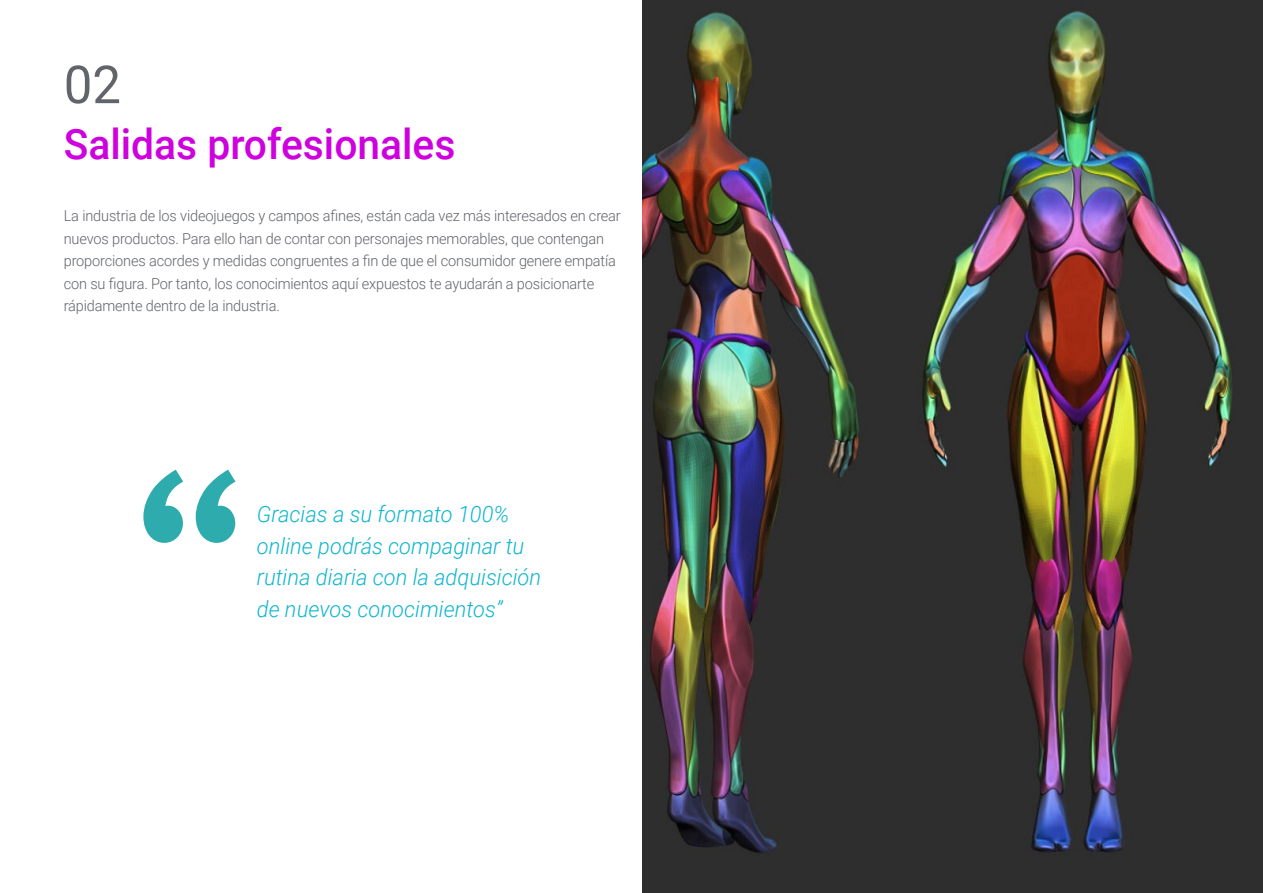
<style>
.page{position:relative;width:1263px;height:893px;background:#fff}
.page>*{position:absolute;margin:0;border:0;box-sizing:border-box;transform-origin:0 0}
.t1{font:52.5px "Roboto";color:#61646a}
.t2{font:500 42px "Roboto";color:#ce00de}
.t3{font:italic 300 22.5px/31.5px "Roboto";color:#0fb6cf}
.t4{font:300 15px/22.5px "Roboto";letter-spacing:-.01em;color:#61646a}
</style>
<div class="page">
<img style="left:642px;top:0;width:621px;height:893px">
<svg style="left:143px;top:470px;width:93px;height:73px"></svg>
<h1 class="t1" style="left:64px;top:48px;width:59px">02</h1>
<h2 class="t2" style="left:64px;top:115px;width:393px">Salidas profesionales</h2>
<p class="t4" style="left:64px;top:204px;width:559px">La industria de los videojuegos y campos afines, están cada vez más interesados en crear nuevos productos. Para ello han de contar con personajes memorables, que contengan proporciones acordes y medidas congruentes a fin de que el consumidor genere empatía con su figura. Por tanto, los conocimientos aquí expuestos te ayudarán a posicionarte rápidamente dentro de la industria.</p>
<h3 class="t3" style="left:257px;top:497px;width:286px">Gracias a su formato 100% online podrás compaginar tu rutina diaria con la adquisición de nuevos conocimientos”</h3>
</div>
